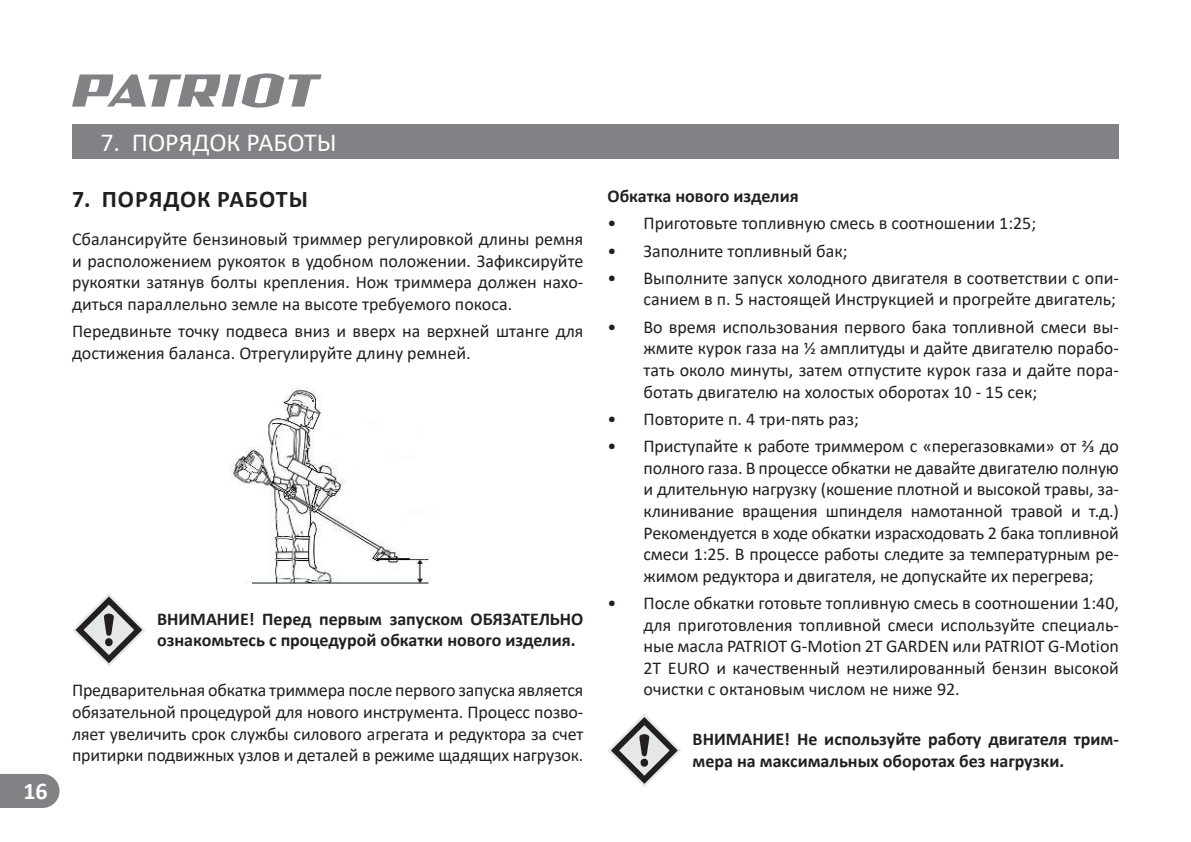
<style>
.page{position:relative;width:1191px;height:842px;background:#fff}
.page>*{position:absolute;margin:0;border:0;box-sizing:border-box;transform-origin:0 0}
.t1{font:26px "Calibri";color:#fff}
.t2{font:700 24px "Calibri";letter-spacing:.04em;color:#231f20}
.t3{font:700 24px "Calibri";color:#fff}
.t4{font:18px/21.6px "Calibri";color:#231f20;text-align:justify}
.t5{font:700 18px/21.6px "Calibri";color:#231f20}
</style>
<div class="page">
<svg style="left:72px;top:73px;width:249px;height:35px"></svg>
<div style="left:72px;top:124px;width:1047px;height:34px;background:#808285"></div>
<svg style="left:0;top:774px;width:60px;height:34px;background:#888a8d"></svg>
<img style="left:231px;top:387px;width:200px;height:197px">
<svg style="left:72px;top:593px;width:73px;height:73px"></svg>
<svg style="left:608px;top:714px;width:73px;height:73px"></svg>
<h2 class="t3" style="left:23px;top:776px;width:26px">16</h2>
<h1 class="t1" style="left:100px;top:124px;width:238px">7. ПОРЯДОК РАБОТЫ</h1>
<h2 class="t2" style="left:72px;top:182px;width:237px">7. ПОРЯДОК РАБОТЫ</h2>
<p class="t4" style="left:72px;top:228px;width:513px">Сбалансируйте бензиновый триммер регулировкой длины ремня и расположением рукояток в удобном положении. Зафиксируйте рукоятки затянув болты крепления. Нож триммера должен нахо&shy;диться параллельно земле на высоте требуемого покоса.</p>
<p class="t4" style="left:72px;top:320px;width:513px">Передвиньте точку подвеса вниз и вверх на верхней штанге для достижения баланса. Отрегулируйте длину ремней.</p>
<p class="t5" style="left:157px;top:608px;width:428px">ВНИМАНИЕ! Перед первым запуском ОБЯЗАТЕЛЬНО ознакомьтесь с процедурой обкатки нового изделия.</p>
<p class="t4" style="left:72px;top:679px;width:513px">Предварительная обкатка триммера после первого запуска является обязательной процедурой для нового инструмента. Процесс позво&shy;ляет увеличить срок службы силового агрегата и редуктора за счет притирки подвижных узлов и деталей в режиме щадящих нагрузок.</p>
<p class="t5" style="left:607px;top:185px;width:193px">Обкатка нового изделия</p>
<p class="t4" style="left:607px;top:212px;width:430px">• Приготовьте топливную смесь в соотношении 1:25;</p>
<p class="t4" style="left:607px;top:240px;width:242px">• Заполните топливный бак;</p>
<p class="t4" style="left:607px;top:267px;width:513px;text-align:right">• Выполните запуск холодного двигателя в соответствии с опи&shy;санием в п. 5 настоящей Инструкцией и прогрейте двигатель;</p>
<p class="t4" style="left:643px;top:316px;width:477px;text-indent:-36px">• Во время использования первого бака топливной смеси вы&shy;жмите курок газа на 1/2 амплитуды и дайте двигателю порабо&shy;тать около минуты, затем отпустите курок газа и дайте пора&shy;ботать двигателю на холостых оборотах 10 - 15 сек;</p>
<p class="t4" style="left:607px;top:408px;width:253px">• Повторите п. 4 три-пять раз;</p>
<p class="t4" style="left:643px;top:435px;width:477px;text-indent:-36px">• Приступайте к работе триммером с «перегазовками» от 2/3 до полного газа. В процессе обкатки не давайте двигателю полную и длительную нагрузку (кошение плотной и высокой травы, за&shy;клинивание вращения шпинделя намотанной травой и т.д.)<br>Рекомендуется в ходе обкатки израсходовать 2 бака топливной смеси 1:25. В процессе работы следите за температурным ре&shy;жимом редуктора и двигателя, не допускайте их перегрева;</p>
<p class="t4" style="left:643px;top:592px;width:477px;text-indent:-36px">• После обкатки готовьте топливную смесь в соотношении 1:40, для приготовления топливной смеси используйте специаль&shy;ные масла PATRIOT G-Motion 2Т GARDEN или PATRIOT G-Motion 2Т EURO и качественный неэтилированный бензин высокой очистки с октановым числом не ниже 92.</p>
<p class="t5" style="left:692px;top:728px;width:428px">ВНИМАНИЕ! Не используйте работу двигателя трим&shy;мера на максимальных оборотах без нагрузки.</p>
</div>
